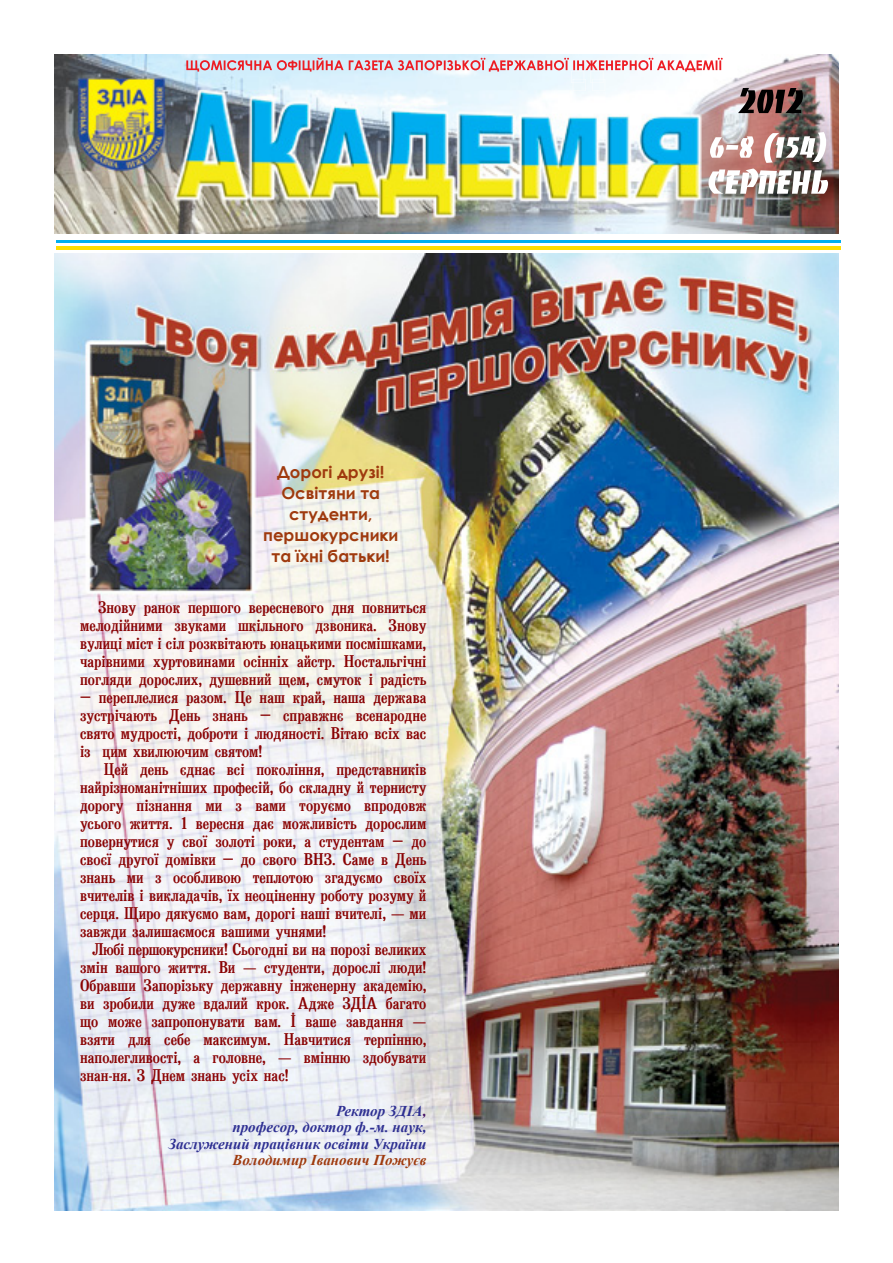
<style>
.page{position:relative;width:893px;height:1263px;background:#fff}
.page>*{position:absolute;margin:0;border:0;box-sizing:border-box;transform-origin:0 0}
.t1{font:16.5px/18px "Bruskovaya Plain";color:#890203;text-align:justify}
.t2{font:700 16.5px/21px "Century Gothic";color:#9f3a0e;text-align:center}
.t3{font:italic 700 15px/16.5px "Times New Roman";color:#2e3092;text-align:right}
.t4{font:italic 700 15px "Times New Roman";color:#9f3a0e}
.s1{color:#8b0304}
.s2{color:#441165}
</style>
<div class="page">
<img style="left:54px;top:54px;width:785px;height:179px">
<hr style="left:56px;top:240px;width:785px;height:3px;background:#00aeef">
<hr style="left:56px;top:246px;width:785px;height:4px;background:#fd0">
<svg style="left:738px;top:88px;width:65px;height:25px;background:#533c3b"></svg>
<img style="left:54px;top:254px;width:785px;height:956px">
<img style="left:708px;top:132px;width:120px;height:62px">
<svg style="left:186px;top:58px;width:537px;height:33px"></svg>
<p class="t2" style="left:263px;top:461px;width:137px">Дорогі друзі!<br>Освітяни та студенти, першокурсники та їхні батьки!</p>
<p class="t1" style="left:80px;top:599px;width:348px;text-indent:18px">Знову ранок першого вересневого дня повниться мелодійними звуками шкільного дзвоника. Знову вулиці міст і сіл розквітають юнацькими посмішками, чарівними хуртовинами осінніх айстр. Ностальгічні погляди дорослих, душевний щем, смуток і радість</p>
<p class="t1" style="left:80px;top:689px;width:348px">– переплелися разом. Це наш край, наша держава зустрічають День знань – справжнє всенародне свято мудрості, доброти і людяності. Вітаю всіх вас із цим хвилюючим святом!</p>
<p class="t1" style="left:80px;top:761px;width:348px;text-indent:24px">Цей день єднає всі покоління, представників найрізноманітніших професій, бо складну й тернисту дорогу пізнання ми з вами торуємо впродовж усього життя. 1 вересня дає можливість дорослим повернутися у свої золоті роки, а студентам – до своєї другої домівки – до свого ВНЗ. Саме в День знань ми з особливою теплотою згадуємо своїх вчителів і викладачів, їх неоціненну роботу розуму й серця. Щиро дякуємо вам, дорогі наші вчителі, — ми завжди залишаємося вашими учнями!</p>
<p class="t1" style="left:80px;top:941px;width:348px;text-indent:12px">Любі першокурсники! Сьогодні ви на порозі великих змін вашого життя. Ви — студенти, дорослі люди!<br>Обравши Запорізьку державну інженерну академію, ви зробили дуже вдалий крок. Адже ЗДІА багато що може запропонувати вам. І ваше завдання — взяти для себе максимум. Навчитися терпінню, наполегливості, <span class="s1">а головне, — вмінню здобувати знан-ня. З Днем знань усіх нас!</span></p>
<p class="t3" style="left:168px;top:1102px;width:259px">Ректор ЗДІА<span class="s2">,<br></span>професор, доктор ф.-м. наук,<br>Заслужений працівник освіти України</p>
<p class="t4" style="left:232px;top:1149px;width:195px">Володимир Іванович Пожуєв</p>
</div>
